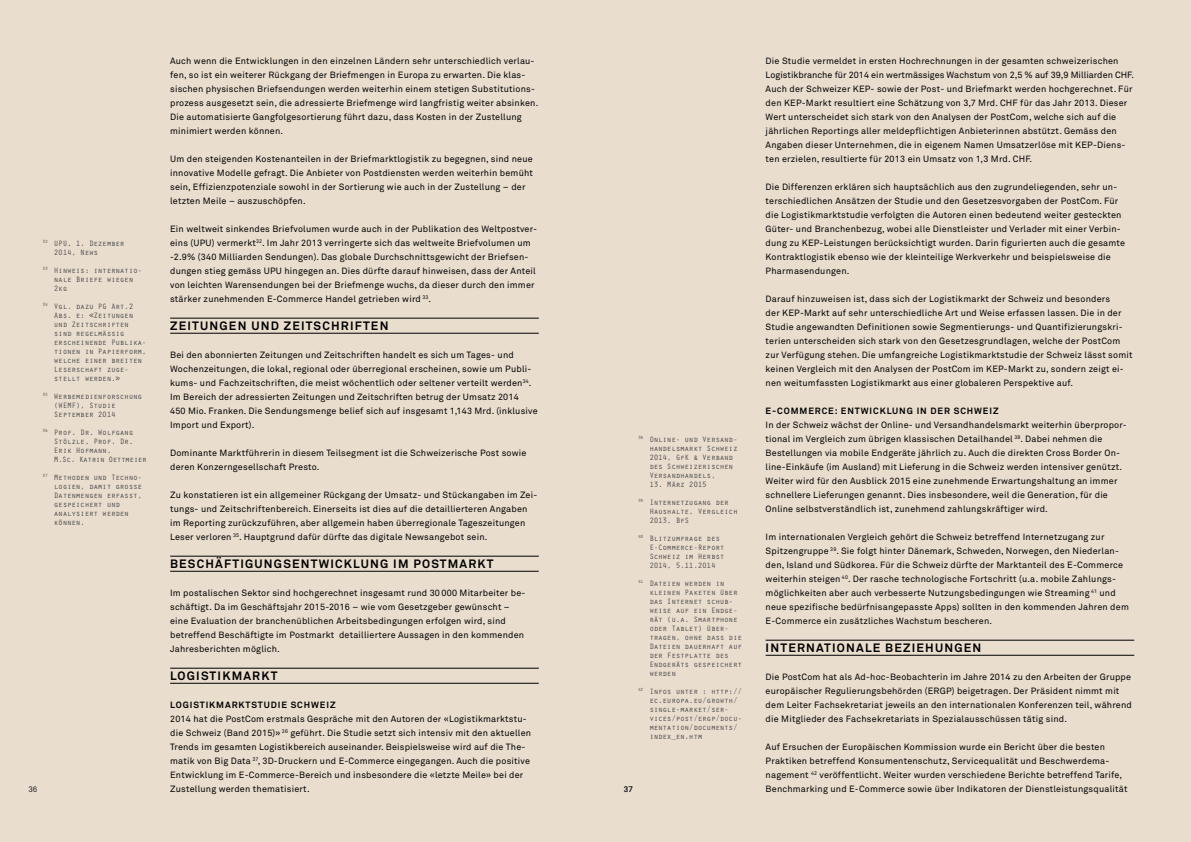
<style>
.page{position:relative;width:1191px;height:842px;background:#fff}
.page>*{position:absolute;margin:0;border:0;box-sizing:border-box;transform-origin:0 0}
.t1{font:700 12px "Akkurat";letter-spacing:.1em;color:#000}
.t2{font:9px/14px "Akkurat";letter-spacing:.02em;color:#000}
.t3{font:700 9px "Akkurat";letter-spacing:.1em;color:#000}
.t4{font:8px/9px "Orator";letter-spacing:-.05em;color:#484847}
.t5{font:8px "Akkurat";color:#25272b}
</style>
<div class="page">
<div style="left:0;top:0;width:604px;height:842px;background:#e9ddce"></div>
<div style="left:587px;top:0;width:604px;height:842px;background:#e9ddce"></div>
<hr style="left:170px;top:318px;width:369px;height:1px;background:#000">
<hr style="left:170px;top:333px;width:369px;height:1px;background:#000">
<hr style="left:170px;top:556px;width:369px;height:1px;background:#000">
<hr style="left:170px;top:571px;width:369px;height:1px;background:#000">
<hr style="left:170px;top:668px;width:369px;height:1px;background:#000">
<hr style="left:170px;top:683px;width:369px;height:1px;background:#000">
<hr style="left:765px;top:640px;width:369px;height:1px;background:#000">
<hr style="left:765px;top:655px;width:369px;height:1px;background:#000">
<p class="t2" style="left:170px;top:54px;width:370px">Auch wenn die Entwicklungen in den einzelnen Ländern sehr unterschiedlich verlau&shy;fen, so ist ein weiterer Rückgang der Briefmengen in Europa zu erwarten. Die klas&shy;sischen physischen Briefsendungen werden weiterhin einem stetigen Substitutions&shy;prozess ausgesetzt sein, die adressierte Briefmenge wird langfristig weiter absinken.<br>Die automatisierte Gangfolgesortierung führt dazu, dass Kosten in der Zustellung minimiert werden können.</p>
<p class="t2" style="left:170px;top:152px;width:364px">Um den steigenden Kostenanteilen in der Briefmarktlogistik zu begegnen, sind neue innovative Modelle gefragt. Die Anbieter von Postdiensten werden weiterhin bemüht sein, Effizienzpotenziale sowohl in der Sortierung wie auch in der Zustellung – der letzten Meile – auszuschöpfen.</p>
<p class="t2" style="left:170px;top:222px;width:368px">Ein weltweit sinkendes Briefvolumen wurde auch in der Publikation des Weltpostver&shy;eins (UPU) vermerkt<sup>32</sup>. Im Jahr 2013 verringerte sich das weltweite Briefvolumen um -2.9% (340 Milliarden Sendungen). Das globale Durchschnittsgewicht der Briefsen&shy;dungen stieg gemäss UPU hingegen an. Dies dürfte darauf hinweisen, dass der Anteil von leichten Warensendungen bei der Briefmenge wuchs, da dieser durch den immer stärker zunehmenden E-Commerce Handel getrieben wird <sup>33</sup>.</p>
<h1 class="t1" style="left:170px;top:318px;width:220px">ZEITUNGEN UND ZEITSCHRIFTEN</h1>
<p class="t2" style="left:170px;top:348px;width:369px">Bei den abonnierten Zeitungen und Zeitschriften handelt es sich um Tages- und Wochenzeitungen, die lokal, regional oder überregional erscheinen, sowie um Publi&shy;kums- und Fachzeitschriften, die meist wöchentlich oder seltener verteilt werden<sup>34</sup>.<br>Im Bereich der adressierten Zeitungen und Zeitschriften betrug der Umsatz 2014<br>450 Mio. Franken. Die Sendungsmenge belief sich auf insgesamt 1,143 Mrd. (inklusive Import und Export).</p>
<p class="t2" style="left:170px;top:446px;width:358px">Dominante Marktführerin in diesem Teilsegment ist die Schweizerische Post sowie deren Konzerngesellschaft Presto.</p>
<p class="t2" style="left:170px;top:488px;width:369px">Zu konstatieren ist ein allgemeiner Rückgang der Umsatz- und Stückangaben im Zei&shy;tungs- und Zeitschriftenbereich. Einerseits ist dies auf die detaillierteren Angaben im Reporting zurückzuführen, aber allgemein haben überregionale Tageszeitungen Leser verloren <sup>35</sup>. Hauptgrund dafür dürfte das digitale Newsangebot sein.</p>
<h1 class="t1" style="left:170px;top:556px;width:325px">BESCHÄFTIGUNGSENTWICKLUNG IM POSTMARKT</h1>
<p class="t2" style="left:170px;top:586px;width:357px">Im postalischen Sektor sind hochgerechnet insgesamt rund 30 000 Mitarbeiter be&shy;schäftigt. Da im Geschäftsjahr 2015-2016 – wie vom Gesetzgeber gewünscht – eine Evaluation der branchenüblichen Arbeitsbedingungen erfolgen wird, sind betreffend Beschäftigte im Postmarkt detailliertere Aussagen in den kommenden Jahresberichten möglich.</p>
<h1 class="t1" style="left:170px;top:668px;width:109px">LOGISTIKMARKT</h1>
<p class="t3" style="left:170px;top:699px;width:167px">LOGISTIKMARKTSTUDIE SCHWEIZ</p>
<p class="t2" style="left:170px;top:712px;width:362px">2014 hat die PostCom erstmals Gespräche mit den Autoren der «Logistikmarktstu&shy;die Schweiz (Band 2015)» <sup>36</sup> geführt. Die Studie setzt sich intensiv mit den aktuellen Trends im gesamten Logistikbereich auseinander. Beispielsweise wird auf die The&shy;matik von Big Data <sup>37</sup>, 3D-Druckern und E-Commerce eingegangen. Auch die positive Entwicklung im E-Commerce-Bereich und insbesondere die «letzte Meile» bei der Zustellung werden thematisiert.</p>
<p class="t4" style="left:54px;top:238px;width:72px;text-indent:-11px"><sup>32</sup> UPU, 1. Dezember<br>2014, News</p>
<p class="t4" style="left:54px;top:265px;width:90px;text-indent:-11px"><sup>33</sup> Hinweis: internatio&shy;nale Briefe wiegen<br>2kg</p>
<p class="t4" style="left:54px;top:301px;width:94px;text-indent:-11px"><sup>34</sup> Vgl. dazu PG Art.2<br>Abs. e: «Zeitungen und Zeitschriften sind regelmässig erscheinende Publika&shy;tionen in Papierform, welche einer breiten<br>Leserschaft zuge&shy;stellt werden.»</p>
<p class="t4" style="left:54px;top:391px;width:90px;text-indent:-11px"><sup>35</sup> Werbemedienforschung (WEMF), Studie<br>September 2014</p>
<p class="t4" style="left:54px;top:427px;width:95px;text-indent:-11px"><sup>36</sup> Prof. Dr. Wolfgang<br>Stölzle, Prof. Dr.<br>Erik Hofmann,<br>M.Sc. Katrin Oettmeier</p>
<p class="t4" style="left:54px;top:472px;width:90px;text-indent:-11px"><sup>37</sup> Methoden und Techno&shy;logien, damit grosse<br>Datenmengen erfasst, gespeichert und analysiert werden können.</p>
<p class="t4" style="left:649px;top:434px;width:90px;text-indent:-11px"><sup>38</sup> Online- und Versand&shy;handelsmarkt Schweiz<br>2014, GfK &amp; Verband des Schweizerischen<br>Versandhandels,</p>
<p class="t4" style="left:649px;top:479px;width:59px">13. März 2015</p>
<p class="t4" style="left:649px;top:497px;width:90px;text-indent:-11px"><sup>39</sup> Internetzugang der<br>Haushalte, Vergleich<br>2013, BfS</p>
<p class="t4" style="left:649px;top:533px;width:77px;text-indent:-11px"><sup>40</sup> Blitzumfrage des<br>E-Commerce-Report<br>Schweiz im Herbst<br>2014, 5.11.2014</p>
<p class="t4" style="left:649px;top:578px;width:94px;text-indent:-11px"><sup>41</sup> Dateien werden in kleinen Paketen über das Internet schub&shy;weise auf ein Endge&shy;rät (u.a. Smartphone oder Tablet) über&shy;tragen, ohne dass die<br>Dateien dauerhaft auf der Festplatte des<br>Endgeräts gespeichert werden</p>
<p class="t4" style="left:649px;top:686px;width:94px;text-indent:-11px"><sup>42</sup> Infos unter : http:// ec.europa.eu/growth/ single-market/ser&shy;vices/post/ergp/docu&shy;mentation/documents/ index_en.htm</p>
<p class="t5" style="left:28px;top:784px;width:10px">36</p>
<p class="t5" style="left:624px;top:784px;width:10px">37</p>
<p class="t2" style="left:765px;top:54px;width:370px">Die Studie vermeldet in ersten Hochrechnungen in der gesamten schweizerischen Logistikbranche für 2014 ein wertmässiges Wachstum von 2,5 % auf 39,9 Milliarden CHF.<br>Auch der Schweizer KEP- sowie der Post- und Briefmarkt werden hochgerechnet. Für den KEP-Markt resultiert eine Schätzung von 3,7 Mrd. CHF für das Jahr 2013. Dieser Wert unterscheidet sich stark von den Analysen der PostCom, welche sich auf die jährlichen Reportings aller meldepflichtigen Anbieterinnen abstützt. Gemäss den Angaben dieser Unternehmen, die in eigenem Namen Umsatzerlöse mit KEP-Diens&shy;ten erzielen, resultierte für 2013 ein Umsatz von 1,3 Mrd. CHF.</p>
<p class="t2" style="left:765px;top:180px;width:361px">Die Differenzen erklären sich hauptsächlich aus den zugrundeliegenden, sehr un&shy;terschiedlichen Ansätzen der Studie und den Gesetzesvorgaben der PostCom. Für die Logistikmarktstudie verfolgten die Autoren einen bedeutend weiter gesteckten Güter- und Branchenbezug, wobei alle Dienstleister und Verlader mit einer Verbin&shy;dung zu KEP-Leistungen berücksichtigt wurden. Darin figurierten auch die gesamte Kontraktlogistik ebenso wie der kleinteilige Werkverkehr und beispielsweise die Pharmasendungen.</p>
<p class="t2" style="left:765px;top:292px;width:368px">Darauf hinzuweisen ist, dass sich der Logistikmarkt der Schweiz und besonders<br>der KEP-Markt auf sehr unterschiedliche Art und Weise erfassen lassen. Die in der Studie angewandten Definitionen sowie Segmentierungs- und Quantifizierungskri&shy;terien unterscheiden sich stark von den Gesetzesgrundlagen, welche der PostCom zur Verfügung stehen. Die umfangreiche Logistikmarktstudie der Schweiz lässt somit keinen Vergleich mit den Analysen der PostCom im KEP-Markt zu, sondern zeigt ei&shy;nen weitumfassten Logistikmarkt aus einer globaleren Perspektive auf.</p>
<p class="t3" style="left:765px;top:405px;width:234px">E-COMMERCE: ENTWICKLUNG IN DER SCHWEIZ</p>
<p class="t2" style="left:765px;top:418px;width:363px">In der Schweiz wächst der Online- und Versandhandelsmarkt weiterhin überpropor&shy;tional im Vergleich zum übrigen klassischen Detailhandel <sup>38</sup>. Dabei nehmen die Bestellungen via mobile Endgeräte jährlich zu. Auch die direkten Cross Border On&shy;line-Einkäufe (im Ausland) mit Lieferung in die Schweiz werden intensiver genützt.<br>Weiter wird für den Ausblick 2015 eine zunehmende Erwartungshaltung an immer schnellere Lieferungen genannt. Dies insbesondere, weil die Generation, für die Online selbstverständlich ist, zunehmend zahlungskräftiger wird.</p>
<p class="t2" style="left:765px;top:530px;width:365px">Im internationalen Vergleich gehört die Schweiz betreffend Internetzugang zur Spitzengruppe <sup>39</sup>. Sie folgt hinter Dänemark, Schweden, Norwegen, den Niederlan&shy;den, Island und Südkorea. Für die Schweiz dürfte der Marktanteil des E-Commerce weiterhin steigen <sup>40</sup>. Der rasche technologische Fortschritt (u.a. mobile Zahlungs&shy;möglichkeiten aber auch verbesserte Nutzungsbedingungen wie Streaming <sup>41</sup> und neue spezifische bedürfnisangepasste Apps) sollten in den kommenden Jahren dem E-Commerce ein zusätzliches Wachstum bescheren.</p>
<h1 class="t1" style="left:765px;top:640px;width:217px">INTERNATIONALE BEZIEHUNGEN</h1>
<p class="t2" style="left:765px;top:670px;width:368px">Die PostCom hat als Ad-hoc-Beobachterin im Jahre 2014 zu den Arbeiten der Gruppe europäischer Regulierungsbehörden (ERGP) beigetragen. Der Präsident nimmt mit dem Leiter Fachsekretariat jeweils an den internationalen Konferenzen teil, während die Mitglieder des Fachsekretariats in Spezialausschüssen tätig sind.</p>
<p class="t2" style="left:765px;top:740px;width:363px">Auf Ersuchen der Europäischen Kommission wurde ein Bericht über die besten Praktiken betreffend Konsumentenschutz, Servicequalität und Beschwerdema&shy;nagement <sup>42</sup> veröffentlicht. Weiter wurden verschiedene Berichte betreffend Tarife, Benchmarking und E-Commerce sowie über Indikatoren der Dienstleistungsqualität</p>
</div>
